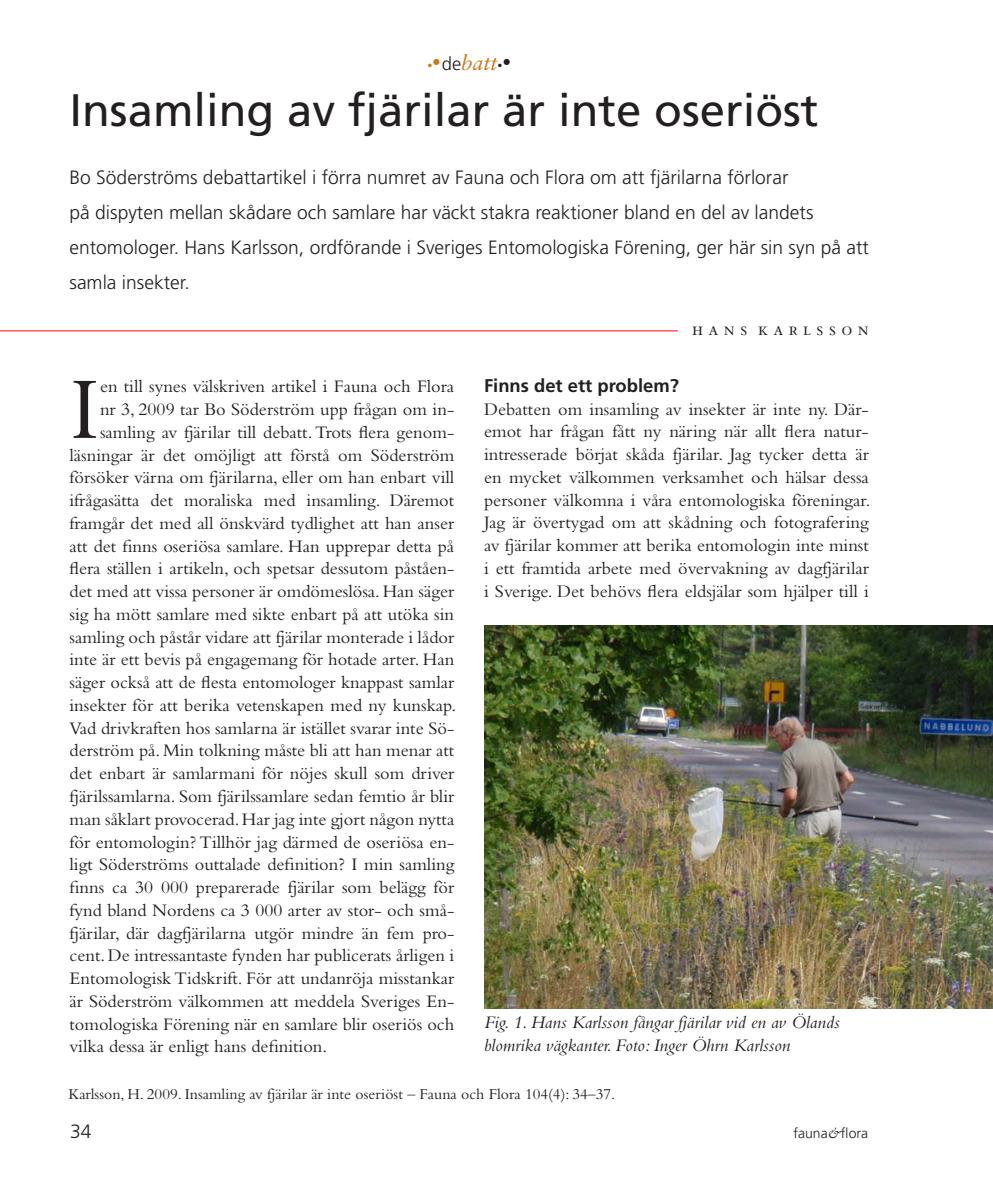
<style>
.page{position:relative;width:993px;height:1191px;background:#fff}
.page>*{position:absolute;margin:0;border:0;box-sizing:border-box;transform-origin:0 0}
.Brödtext_utan{font:91.52px "Bembo";color:#231f20}
.Rubrik{font:45.5px "Frutiger LT Pro";color:#231f20}
.t1{font:italic 21px "Sabon";color:#cd7819}
.Ingress{font:300 19.25px/35px "Frutiger LT Pro";color:#231f20}
.Författare{font:19.25px "Bembo SC";color:#231f20}
.Brödtext_utan-2{font:18.38px/22.8px "Bembo";color:#231f20;text-align:justify}
.Bildtext{font:italic 18.38px/22.8px "Bembo";color:#231f20}
.Underrubrik{font:700 18.38px "Frutiger LT Pro";color:#231f20}
.Brödtext_utan-3{font:15.75px "Bembo";color:#231f20}
.t2{font:300 14px "Frutiger LT Pro";color:#231f20}
.s1{font-family:"Times New Roman";font-style:normal;font-size:14px}
.s2{font-family:"Times New Roman";font-style:normal;font-size:24.5px}
.s3{font-family:"Frutiger LT Pro";font-weight:300;font-style:normal;font-size:18.38px;color:#231f20}
.s4{font-family:"Times New Roman";font-style:normal;font-size:14px;color:#231f20}
.s5{font-family:"Times New Roman";font-style:normal;font-size:24.5px;color:#231f20}
.s6{font-family:"Sabon";font-weight:400;font-style:italic}
</style>
<div class="page">
<img style="left:484px;top:626px;width:508px;height:382px">
<hr style="left:0;top:330px;width:677px;height:1px;background:#f00">
<p class="t1" style="left:427px;top:51px;width:85px"><span class="s1">•</span><span class="s2">•</span><span class="s3">de</span>batt<span class="s4">•</span><span class="s5">•</span></p>
<p class="Rubrik" style="left:69px;top:84px;width:750px">Insamling av fjärilar är inte oseriöst</p>
<p class="Ingress" style="left:69px;top:160px;width:800px">Bo Söderströms debattartikel i förra numret av Fauna och Flora om att fjärilarna förlorar<br>på dispyten mellan skådare och samlare har väckt stakra reaktioner bland en del av landets entomologer. Hans Karlsson, ordförande i Sveriges Entomologiska Förening, ger här sin syn på att samla insekter.</p>
<p class="Författare" style="left:692px;top:318px;width:178px">h a n s k a r l s s o n</p>
<p class="Underrubrik" style="left:484px;top:375px;width:196px">Finns det ett problem?</p>
<p class="Brödtext_utan-2" style="left:484px;top:397px;width:388px">Debatten om insamling av insekter är inte ny. Där&shy;emot har frågan fått ny näring när allt flera natur&shy;intresserade börjat skåda fjärilar. Jag tycker detta är en mycket välkommen verksamhet och hälsar dessa personer välkomna i våra entomologiska föreningar.<br>Jag är övertygad om att skådning och fotografering av fjärilar kommer att berika entomologin inte minst i ett framtida arbete med övervakning av dagfjärilar i Sverige. Det behövs flera eldsjälar som hjälper till i</p>
<p class="Brödtext_utan" style="left:69px;top:356px;width:32px">I</p>
<p class="Brödtext_utan-2" style="left:100px;top:375px;width:355px">en till synes välskriven artikel i Fauna och Flora</p>
<p class="Brödtext_utan-2" style="left:100px;top:398px;width:355px">nr 3, 2009 tar Bo Söderström upp frågan om in-</p>
<p class="Brödtext_utan-2" style="left:100px;top:420px;width:355px">samling av fjärilar till debatt. Trots flera genom-</p>
<p class="Brödtext_utan-2" style="left:69px;top:443px;width:386px">läsningar är det omöjligt att förstå om Söderström</p>
<p class="Brödtext_utan-2" style="left:69px;top:466px;width:386px">försöker värna om fjärilarna, eller om han enbart vill</p>
<p class="Brödtext_utan-2" style="left:69px;top:488px;width:386px">ifrågasätta det moraliska med insamling. Däremot</p>
<p class="Brödtext_utan-2" style="left:69px;top:511px;width:386px">framgår det med all önskvärd tydlighet att han anser</p>
<p class="Brödtext_utan-2" style="left:69px;top:534px;width:386px">att det finns oseriösa samlare. Han upprepar detta på</p>
<p class="Brödtext_utan-2" style="left:69px;top:557px;width:386px">flera ställen i artikeln, och spetsar dessutom påståen-</p>
<p class="Brödtext_utan-2" style="left:69px;top:579px;width:386px">det med att vissa personer är omdömeslösa. Han säger</p>
<p class="Brödtext_utan-2" style="left:69px;top:602px;width:386px">sig ha mött samlare med sikte enbart på att utöka sin</p>
<p class="Brödtext_utan-2" style="left:69px;top:625px;width:386px">samling och påstår vidare att fjärilar monterade i lådor</p>
<p class="Brödtext_utan-2" style="left:69px;top:648px;width:386px">inte är ett bevis på engagemang för hotade arter. Han</p>
<p class="Brödtext_utan-2" style="left:69px;top:670px;width:386px">säger också att de flesta entomologer knappast samlar</p>
<p class="Brödtext_utan-2" style="left:69px;top:693px;width:388px">insekter för att berika vetenskapen med ny kunskap.</p>
<p class="Brödtext_utan-2" style="left:69px;top:716px;width:386px">Vad drivkraften hos samlarna är istället svarar inte Sö-</p>
<p class="Brödtext_utan-2" style="left:69px;top:739px;width:386px">derström på. Min tolkning måste bli att han menar att</p>
<p class="Brödtext_utan-2" style="left:69px;top:761px;width:386px">det enbart är samlarmani för nöjes skull som driver</p>
<p class="Brödtext_utan-2" style="left:69px;top:784px;width:386px">fjärilssamlarna. Som fjärilssamlare sedan femtio år blir</p>
<p class="Brödtext_utan-2" style="left:69px;top:807px;width:386px">man såklart provocerad. Har jag inte gjort någon nytta</p>
<p class="Brödtext_utan-2" style="left:69px;top:830px;width:386px">för entomologin? Tillhör jag därmed de oseriösa en-</p>
<p class="Brödtext_utan-2" style="left:69px;top:852px;width:386px">ligt Söderströms outtalade definition? I min samling</p>
<p class="Brödtext_utan-2" style="left:69px;top:875px;width:386px">finns ca 30 000 preparerade fjärilar som belägg för</p>
<p class="Brödtext_utan-2" style="left:69px;top:898px;width:386px">fynd bland Nordens ca 3 000 arter av stor- och små-</p>
<p class="Brödtext_utan-2" style="left:69px;top:921px;width:386px">fjärilar, där dagfjärilarna utgör mindre än fem pro-</p>
<p class="Brödtext_utan-2" style="left:69px;top:944px;width:386px">cent. De intressantaste fynden har publicerats årligen i</p>
<p class="Brödtext_utan-2" style="left:69px;top:966px;width:386px">Entomologisk Tidskrift. För att undanröja misstankar</p>
<p class="Brödtext_utan-2" style="left:69px;top:989px;width:386px">är Söderström välkommen att meddela Sveriges En-</p>
<p class="Brödtext_utan-2" style="left:69px;top:1012px;width:386px">tomologiska Förening när en samlare blir oseriös och</p>
<p class="Brödtext_utan-2" style="left:69px;top:1034px;width:259px">vilka dessa är enligt hans definition.</p>
<p class="Bildtext" style="left:484px;top:1011px;width:357px">Fig. 1. Hans Karlsson fångar fjärilar vid en av Ölands blomrika vägkanter. Foto: Inger Öhrn Karlsson</p>
<p class="Brödtext_utan-3" style="left:68px;top:1085px;width:548px">Karlsson, H. 2009. Insamling av fjärilar är inte oseriöst – Fauna och Flora 104(4): 34–37.</p>
<p class="Ingress" style="left:70px;top:1114px;width:23px">34</p>
<p class="t2" style="left:793px;top:1125px;width:76px">fauna<span class="s6">&amp;</span>flora</p>
</div>
